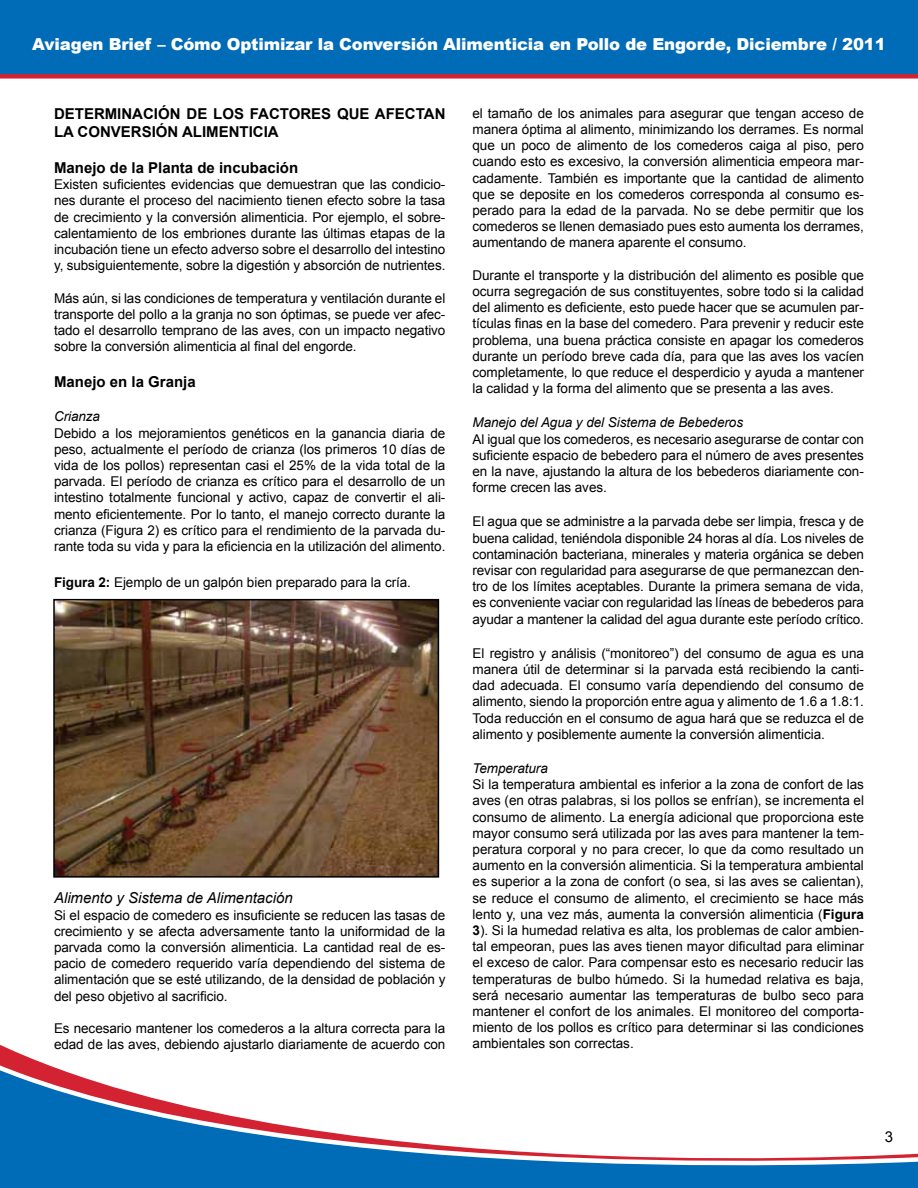
<style>
.page{position:relative;width:918px;height:1188px;background:#fff}
.page>*{position:absolute;margin:0;border:0;box-sizing:border-box;transform-origin:0 0}
.t1{font:900 16.5px "Arial";letter-spacing:-.01em;color:#fff}
.t2{font:700 15px/18px "Arial";color:#000}
.t3{font:italic 15px "Arial";color:#000}
.t4{font:15px "Arial";color:#000}
.t5{font:13.5px/16.2px "Arial";letter-spacing:-.005em;color:#000;text-align:justify}
.t6{font:italic 13.5px "Arial";letter-spacing:-.005em;color:#000}
.s1{font-weight:700}
</style>
<div class="page">
<svg style="left:0;top:1051px;width:918px;height:137px"></svg>
<div style="left:0;top:0;width:918px;height:79px;background:#006bb6"></div>
<img style="left:56px;top:602px;width:380px;height:273px">
<div style="left:53px;top:599px;width:386px;height:279px;border:2px solid #000"></div>
<p class="t1" style="left:32px;top:32px;width:855px">Aviagen Brief – Cómo Optimizar la Conversión Alimenticia en Pollo de Engorde, Diciembre / 2011</p>
<p class="t2" style="left:54px;top:105px;width:391px">DETERMINACIÓN DE LOS FACTORES QUE AFECTAN<br>LA CONVERSIÓN ALIMENTICIA</p>
<p class="t2" style="left:54px;top:159px;width:246px">Manejo de la Planta de incubación</p>
<p class="t5" style="left:54px;top:176px;width:393px">Existen suficientes evidencias que demuestran que las condicio&shy;nes durante el proceso del nacimiento tienen efecto sobre la tasa de crecimiento y la conversión alimenticia. Por ejemplo, el sobre&shy;calentamiento de los embriones durante las últimas etapas de la incubación tiene un efecto adverso sobre el desarrollo del intestino y, subsiguientemente, sobre la digestión y absorción de nutrientes.</p>
<p class="t5" style="left:54px;top:290px;width:393px">Más aún, si las condiciones de temperatura y ventilación durante el transporte del pollo a la granja no son óptimas, se puede ver afec&shy;tado el desarrollo temprano de las aves, con un impacto negativo sobre la conversión alimenticia al final del engorde.</p>
<p class="t2" style="left:54px;top:373px;width:143px">Manejo en la Granja</p>
<p class="t6" style="left:54px;top:408px;width:48px">Crianza</p>
<p class="t5" style="left:54px;top:425px;width:393px">Debido a los mejoramientos genéticos en la ganancia diaria de peso, actualmente el período de crianza (los primeros 10 días de vida de los pollos) representan casi el 25% de la vida total de la parvada. El período de crianza es crítico para el desarrollo de un intestino totalmente funcional y activo, capaz de convertir el ali&shy;mento eficientemente. Por lo tanto, el manejo correcto durante la crianza (Figura 2) es crítico para el rendimiento de la parvada du&shy;rante toda su vida y para la eficiencia en la utilización del alimento.</p>
<p class="t5" style="left:54px;top:574px;width:359px"><span class="s1">Figura 2:</span> Ejemplo de un galpón bien preparado para la cría.</p>
<p class="t3" style="left:54px;top:888px;width:240px">Alimento y Sistema de Alimentación</p>
<p class="t5" style="left:54px;top:907px;width:393px">Si el espacio de comedero es insuficiente se reducen las tasas de crecimiento y se afecta adversamente tanto la uniformidad de la parvada como la conversión alimenticia. La cantidad real de es&shy;pacio de comedero requerido varía dependiendo del sistema de alimentación que se esté utilizando, de la densidad de población y del peso objetivo al sacrificio.</p>
<p class="t5" style="left:54px;top:1020px;width:393px">Es necesario mantener los comederos a la altura correcta para la edad de las aves, debiendo ajustarlo diariamente de acuerdo con</p>
<p class="t5" style="left:472px;top:105px;width:393px">el tamaño de los animales para asegurar que tengan acceso de manera óptima al alimento, minimizando los derrames. Es normal que un poco de alimento de los comederos caiga al piso, pero cuando esto es excesivo, la conversión alimenticia empeora mar&shy;cadamente. También es importante que la cantidad de alimento que se deposite en los comederos corresponda al consumo es&shy;perado para la edad de la parvada. No se debe permitir que los comederos se llenen demasiado pues esto aumenta los derrames, aumentando de manera aparente el consumo.</p>
<p class="t5" style="left:472px;top:267px;width:393px">Durante el transporte y la distribución del alimento es posible que ocurra segregación de sus constituyentes, sobre todo si la calidad del alimento es deficiente, esto puede hacer que se acumulen par&shy;tículas finas en la base del comedero. Para prevenir y reducir este problema, una buena práctica consiste en apagar los comederos durante un período breve cada día, para que las aves los vacíen completamente, lo que reduce el desperdicio y ayuda a mantener la calidad y la forma del alimento que se presenta a las aves.</p>
<p class="t6" style="left:472px;top:414px;width:272px">Manejo del Agua y del Sistema de Bebederos</p>
<p class="t5" style="left:472px;top:431px;width:393px">Al igual que los comederos, es necesario asegurarse de contar con suficiente espacio de bebedero para el número de aves presentes en la nave, ajustando la altura de los bebederos diariamente con&shy;forme crecen las aves.</p>
<p class="t5" style="left:472px;top:514px;width:393px">El agua que se administre a la parvada debe ser limpia, fresca y de buena calidad, teniéndola disponible 24 horas al día. Los niveles de contaminación bacteriana, minerales y materia orgánica se deben revisar con regularidad para asegurarse de que permanezcan den&shy;tro de los límites aceptables. Durante la primera semana de vida, es conveniente vaciar con regularidad las líneas de bebederos para ayudar a mantener la calidad del agua durante este período crítico.</p>
<p class="t5" style="left:472px;top:645px;width:393px">El registro y análisis (“monitoreo”) del consumo de agua es una manera útil de determinar si la parvada está recibiendo la canti&shy;dad adecuada. El consumo varía dependiendo del consumo de alimento, siendo la proporción entre agua y alimento de 1.6 a 1.8:1.<br>Toda reducción en el consumo de agua hará que se reduzca el de alimento y posiblemente aumente la conversión alimenticia.</p>
<p class="t6" style="left:472px;top:760px;width:77px">Temperatura</p>
<p class="t5" style="left:472px;top:777px;width:393px">Si la temperatura ambiental es inferior a la zona de confort de las aves (en otras palabras, si los pollos se enfrían), se incrementa el consumo de alimento. La energía adicional que proporciona este mayor consumo será utilizada por las aves para mantener la tem&shy;peratura corporal y no para crecer, lo que da como resultado un aumento en la conversión alimenticia. Si la temperatura ambiental es superior a la zona de confort (o sea, si las aves se calientan), se reduce el consumo de alimento, el crecimiento se hace más lento y, una vez más, aumenta la conversión alimenticia (<span class="s1">Figura 3</span>). Si la humedad relativa es alta, los problemas de calor ambien&shy;tal empeoran, pues las aves tienen mayor dificultad para eliminar el exceso de calor. Para compensar esto es necesario reducir las temperaturas de bulbo húmedo. Si la humedad relativa es baja, será necesario aumentar las temperaturas de bulbo seco para mantener el confort de los animales. El monitoreo del comporta&shy;miento de los pollos es crítico para determinar si las condiciones ambientales son correctas.</p>
<p class="t4" style="left:885px;top:1127px;width:10px">3</p>
</div>
